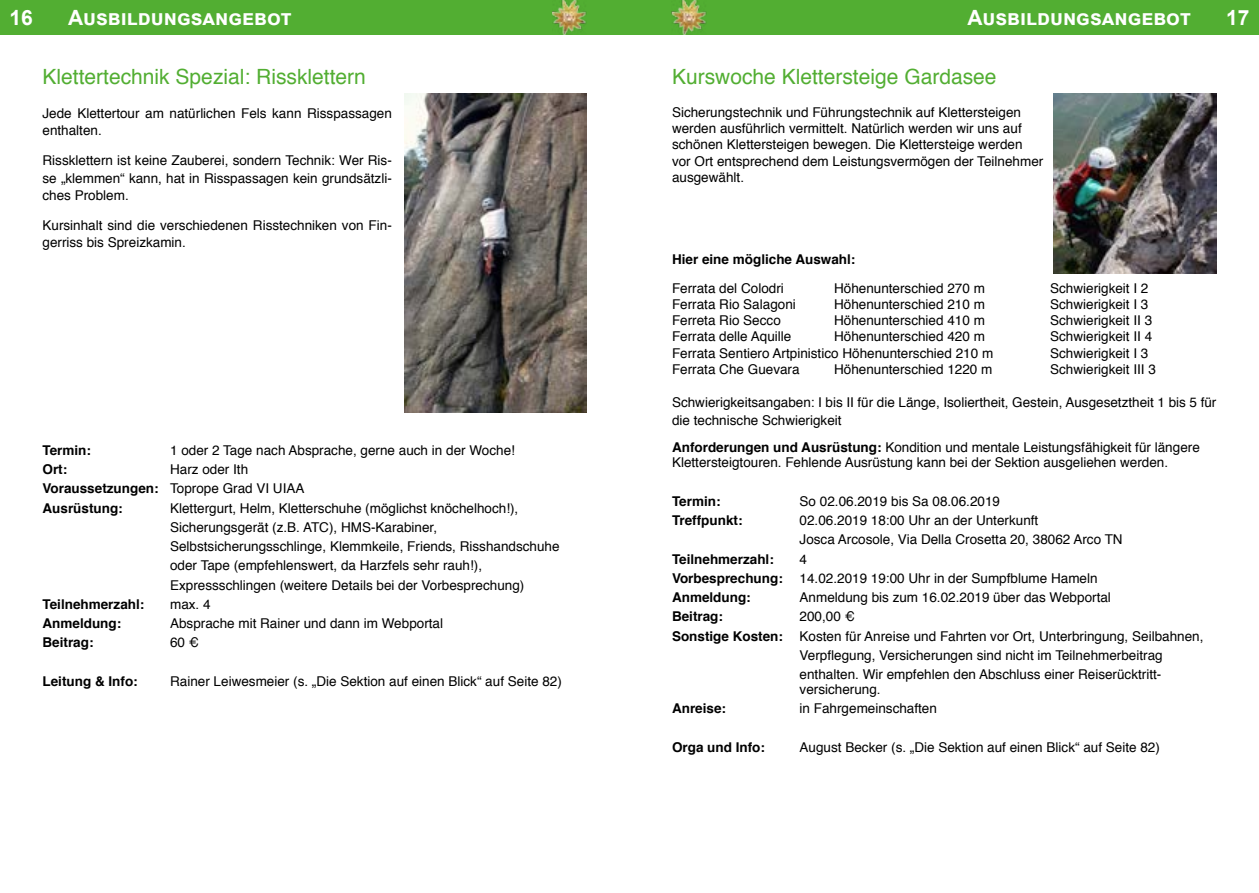
<style>
.page{position:relative;width:1259px;height:893px;background:#fff}
.page>*{position:absolute;margin:0;border:0;box-sizing:border-box;transform-origin:0 0}
.t1{font:21px "Helvetica";color:#52ae32}
.t2{font:700 21px "Arial";color:#fff}
.t3{font:13.5px/19.2px "Helvetica";color:#000}
.t4{font:700 13.5px "Helvetica";color:#000}
.s1{font-weight:700}
</style>
<div class="page">
<div style="left:629px;top:0;width:630px;height:35px;background:#52ae32"></div>
<div style="left:0;top:0;width:629px;height:35px;background:#52ae32"></div>
<img style="left:552px;top:0;width:35px;height:35px">
<img style="left:671px;top:0;width:35px;height:35px">
<img style="left:405px;top:94px;width:182px;height:318px">
<img style="left:1053px;top:94px;width:163px;height:179px">
<h1 class="t2" style="left:10px;top:3px;width:25px">16</h1>
<h1 class="t2" style="left:68px;top:3px;width:225px">Ausbildungsangebot</h1>
<h1 class="t2" style="left:967px;top:3px;width:225px">Ausbildungsangebot</h1>
<h1 class="t2" style="left:1226px;top:3px;width:25px">17</h1>
<h1 class="t1" style="left:43px;top:60px;width:325px">Klettertechnik Spezial: Rissklettern</h1>
<p class="t3" style="left:43px;top:105px;width:351px;line-height:17.2px">Jede Klettertour am natürlichen Fels kann Risspassagen enthalten.</p>
<p class="t3" style="left:43px;top:152px;width:351px;line-height:17.2px;text-align:justify">Rissklettern ist keine Zauberei, sondern Technik: Wer Ris&shy;se „klemmen“ kann, hat in Risspassagen kein grundsätzli&shy;ches Problem.</p>
<p class="t3" style="left:43px;top:217px;width:351px;line-height:17.2px">Kursinhalt sind die verschiedenen Risstechniken von Fin&shy;gerriss bis Spreizkamin.</p>
<p class="t4" style="left:43px;top:439px;width:50px">Termin:</p>
<p class="t3" style="left:170px;top:441px;width:346px">1 oder 2 Tage nach Absprache, gerne auch in der Woche!</p>
<p class="t4" style="left:43px;top:458px;width:26px">Ort:</p>
<p class="t3" style="left:43px;top:460px;width:263px;text-indent:128px">Harz oder Ith<br><span class="s1">Voraussetzungen:</span> Toprope Grad VI UIAA<br><span class="s1">Ausrüstung:</span></p>
<p class="t3" style="left:170px;top:499px;width:391px">Klettergurt, Helm, Kletterschuhe (möglichst knöchelhoch!), Sicherungsgerät (z.B. ATC), HMS-Karabiner, Selbstsicherungsschlinge, Klemmkeile, Friends, Risshandschuhe oder Tape (empfehlenswert, da Harzfels sehr rauh!), Expressschlingen (weitere Details bei der Vorbesprechung)</p>
<p class="t4" style="left:43px;top:593px;width:103px">Teilnehmerzahl:</p>
<p class="t3" style="left:170px;top:595px;width:42px">max. 4</p>
<p class="t4" style="left:43px;top:612px;width:80px">Anmeldung:</p>
<p class="t3" style="left:170px;top:614px;width:274px">Absprache mit Rainer und dann im Webportal</p>
<p class="t4" style="left:43px;top:632px;width:53px">Beitrag:</p>
<p class="t3" style="left:170px;top:633px;width:30px">60 €</p>
<p class="t4" style="left:43px;top:670px;width:97px">Leitung &amp; Info:</p>
<p class="t3" style="left:170px;top:672px;width:393px">Rainer Leiwesmeier (s. „Die Sektion auf einen Blick“ auf Seite 82)</p>
<h1 class="t1" style="left:672px;top:60px;width:326px">Kurswoche Klettersteige Gardasee</h1>
<p class="t3" style="left:672px;top:105px;width:373px;line-height:16.2px">Sicherungstechnik und Führungstechnik auf Klettersteigen werden ausführlich vermittelt. Natürlich werden wir uns auf schönen Klettersteigen bewegen. Die Klettersteige werden vor Ort entsprechend dem Leistungsvermögen der Teilnehmer ausgewählt.</p>
<p class="t4" style="left:672px;top:248px;width:185px">Hier eine mögliche Auswahl:</p>
<p class="t3" style="left:672px;top:279px;width:113px">Ferrata del Colodri</p>
<p class="t3" style="left:834px;top:279px;width:152px">Höhenunterschied 270 m</p>
<p class="t3" style="left:1050px;top:279px;width:100px">Schwierigkeit I 2</p>
<p class="t3" style="left:672px;top:295px;width:125px">Ferrata Rio Salagoni</p>
<p class="t3" style="left:834px;top:295px;width:152px">Höhenunterschied 210 m</p>
<p class="t3" style="left:1050px;top:295px;width:100px">Schwierigkeit I 3</p>
<p class="t3" style="left:672px;top:311px;width:110px">Ferreta Rio Secco</p>
<p class="t3" style="left:834px;top:311px;width:152px">Höhenunterschied 410 m</p>
<p class="t3" style="left:1050px;top:311px;width:104px">Schwierigkeit II 3</p>
<p class="t3" style="left:672px;top:327px;width:121px">Ferrata delle Aquille</p>
<p class="t3" style="left:834px;top:327px;width:152px">Höhenunterschied 420 m</p>
<p class="t3" style="left:1050px;top:327px;width:104px">Schwierigkeit II 4</p>
<p class="t3" style="left:672px;top:344px;width:323px">Ferrata Sentiero Artpinistico Höhenunterschied 210 m</p>
<p class="t3" style="left:1050px;top:344px;width:100px">Schwierigkeit I 3</p>
<p class="t3" style="left:672px;top:360px;width:129px">Ferrata Che Guevara</p>
<p class="t3" style="left:834px;top:360px;width:160px">Höhenunterschied 1220 m</p>
<p class="t3" style="left:1050px;top:360px;width:107px">Schwierigkeit III 3</p>
<p class="t3" style="left:672px;top:394px;width:546px;line-height:17.2px">Schwierigkeitsangaben: I bis II für die Länge, Isoliertheit, Gestein, Ausgesetztheit 1 bis 5 für die technische Schwierigkeit</p>
<p class="t3" style="left:672px;top:440px;width:529px;line-height:15px"><span class="s1">Anforderungen und Ausrüstung:</span> Kondition und mentale Leistungsfähigkeit für längere<br>Klettersteigtouren. Fehlende Ausrüstung kann bei der Sektion ausgeliehen werden.</p>
<p class="t4" style="left:672px;top:490px;width:50px">Termin:</p>
<p class="t3" style="left:799px;top:492px;width:202px">So 02.06.2019 bis Sa 08.06.2019</p>
<p class="t4" style="left:672px;top:509px;width:72px">Treffpunkt:</p>
<p class="t3" style="left:799px;top:511px;width:324px">02.06.2019 18:00 Uhr an der Unterkunft<br>Josca Arcosole, Via Della Crosetta 20, 38062 Arco TN</p>
<p class="t4" style="left:672px;top:548px;width:103px">Teilnehmerzahl:</p>
<p class="t3" style="left:672px;top:550px;width:427px;text-indent:128px">4<br><span class="s1">Vorbesprechung:</span> 14.02.2019 19:00 Uhr in der Sumpfblume Hameln<br><span class="s1">Anmeldung:</span></p>
<p class="t3" style="left:799px;top:588px;width:313px">Anmeldung bis zum 16.02.2019 über das Webportal</p>
<p class="t4" style="left:672px;top:606px;width:53px">Beitrag:</p>
<p class="t3" style="left:799px;top:607px;width:57px">200,00 €</p>
<p class="t3" style="left:672px;top:627px;width:533px"><span class="s1">Sonstige Kosten:</span> Kosten für Anreise und Fahrten vor Ort, Unterbringung, Seilbahnen,</p>
<p class="t3" style="left:799px;top:646px;width:364px">Verpflegung, Versicherungen sind nicht im Teilnehmerbeitrag</p>
<p class="t3" style="left:799px;top:665px;width:363px">enthalten. Wir empfehlen den Abschluss einer Reiserücktritt-</p>
<p class="t3" style="left:799px;top:680px;width:83px">versicherung.</p>
<p class="t4" style="left:672px;top:698px;width:56px">Anreise:</p>
<p class="t3" style="left:799px;top:699px;width:139px">in Fahrgemeinschaften</p>
<p class="t4" style="left:672px;top:736px;width:95px">Orga und Info:</p>
<p class="t3" style="left:799px;top:738px;width:362px">August Becker (s. „Die Sektion auf einen Blick“ auf Seite 82)</p>
</div>
